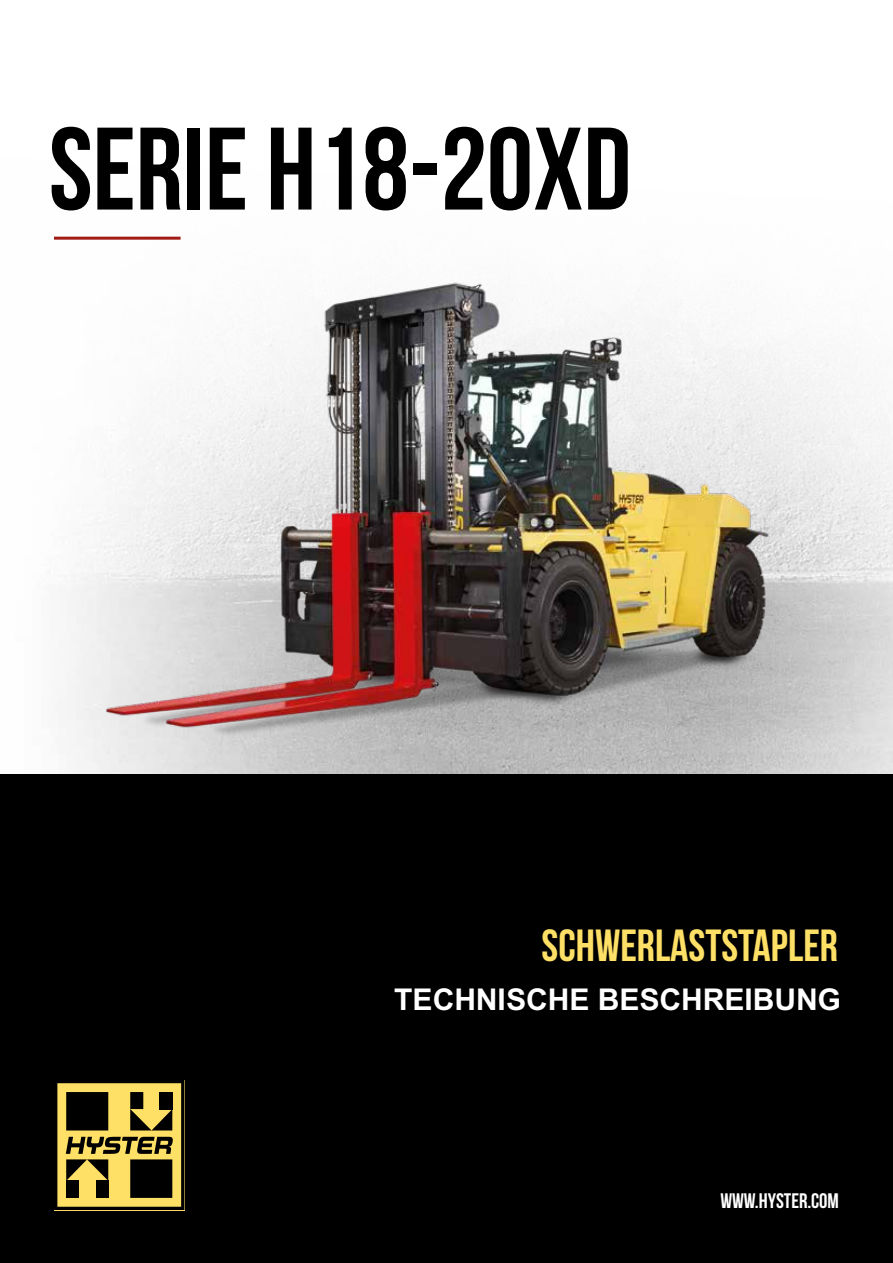
<style>
.page{position:relative;width:893px;height:1263px;background:#fff}
.page>*{position:absolute;margin:0;border:0;box-sizing:border-box;transform-origin:0 0}
.t1{font:700 117px "Bebas Neue";color:#000}
.t2{font:700 45px "Bebas Neue";color:#ffe066}
.t3{font:700 30px "Arial MT Std";color:#fff}
.t4{font:700 21px "Bebas Neue";color:#fff}
</style>
<div class="page">
<img style="left:54px;top:236px;width:839px;height:538px">
<div style="left:0;top:774px;width:893px;height:489px;background:#000"></div>
<svg style="left:57px;top:1083px;width:125px;height:124px"></svg>
<div style="left:66px;top:1092px;width:42px;height:38px;background:#000"></div>
<hr style="left:54px;top:237px;width:127px;height:3px;background:#a01a16">
<img style="left:92px;top:260px;width:718px;height:491px">
<h1 class="t1" style="left:49px;top:105px;width:584px">SERIE H18-20XD</h1>
<h2 class="t2" style="left:542px;top:921px;width:298px">SCHWERLASTSTAPLER</h2>
<p class="t3" style="left:394px;top:982px;width:448px">TECHNISCHE BESCHREIBUNG</p>
<p class="t4" style="left:720px;top:1189px;width:120px">WWW.HYSTER.COM</p>
</div>
